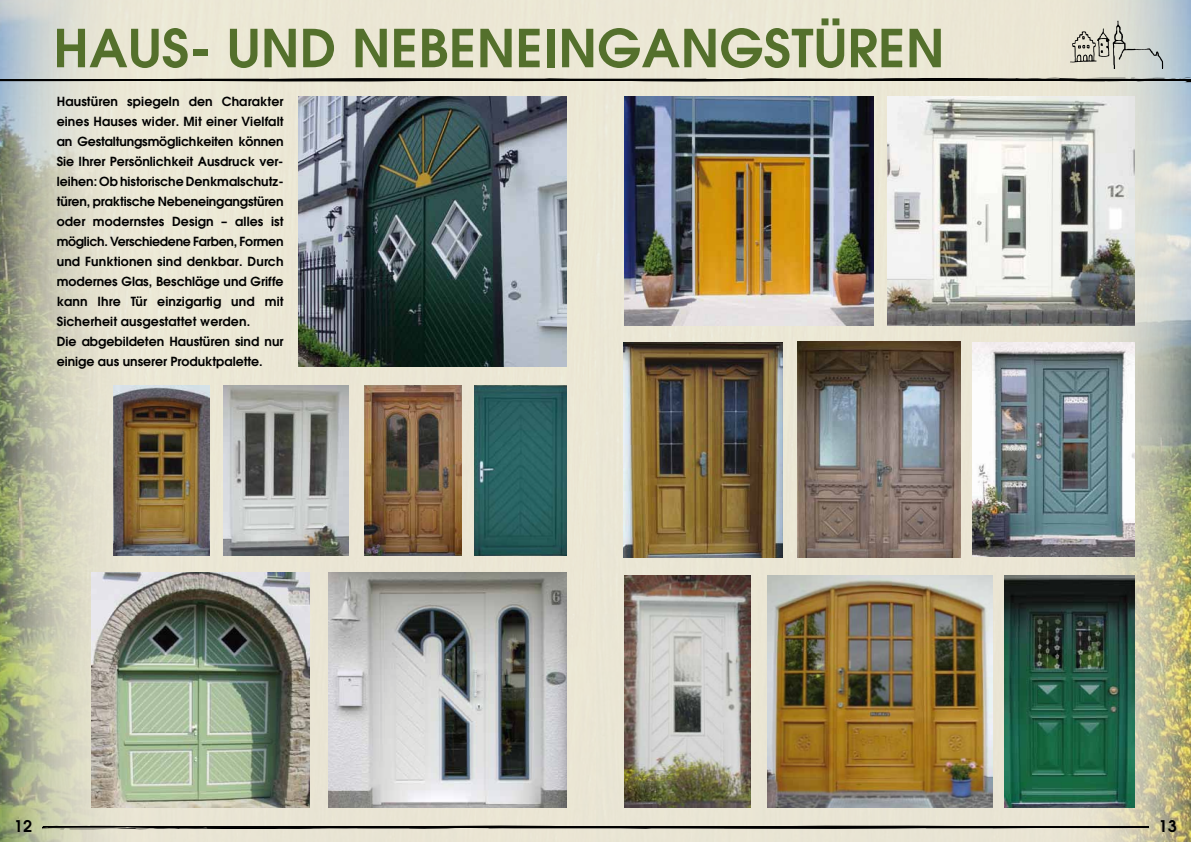
<style>
.page{position:relative;width:1191px;height:842px;background:#fff}
.page>*{position:absolute;margin:0;border:0;box-sizing:border-box;transform-origin:0 0}
.t1{font:600 52px "Avant Garde";letter-spacing:.01em;color:#54702c}
.t2{font:600 16px "Avant Garde";color:#000}
.t3{font:600 12.5px/20px "Avant Garde";color:#000}
</style>
<div class="page">
<div style="left:595px;top:0;width:425px;height:842px;background:#ebe7d5"></div>
<div style="left:0;top:0;width:595px;height:842px;background:#ebe7d5"></div>
<img style="left:0;top:0;width:170px;height:842px">
<img style="left:1020px;top:0;width:171px;height:842px">
<svg style="left:0;top:77px;width:1191px;height:5px"></svg>
<svg style="left:43px;top:825px;width:1105px;height:4px;background:#56544d"></svg>
<svg style="left:1070px;top:21px;width:93px;height:47px;background:#c6c7be"></svg>
<img style="left:298px;top:97px;width:269px;height:269px">
<img style="left:973px;top:342px;width:161px;height:214px">
<img style="left:474px;top:386px;width:93px;height:169px">
<img style="left:92px;top:573px;width:218px;height:235px">
<img style="left:328px;top:573px;width:239px;height:235px">
<img style="left:114px;top:386px;width:96px;height:169px">
<img style="left:887px;top:97px;width:247px;height:229px">
<img style="left:624px;top:97px;width:249px;height:229px">
<img style="left:767px;top:576px;width:225px;height:232px">
<img style="left:624px;top:342px;width:158px;height:215px">
<img style="left:1004px;top:576px;width:130px;height:232px">
<img style="left:224px;top:386px;width:124px;height:169px">
<img style="left:624px;top:576px;width:126px;height:232px">
<img style="left:797px;top:342px;width:163px;height:215px">
<img style="left:364px;top:386px;width:97px;height:170px">
<h1 class="t1" style="left:53px;top:14px;width:70px">Haus</h1>
<h1 class="t1" style="left:190px;top:14px;width:756px">- und Nebeneingangstüren</h1>
<p class="t3" style="left:57px;top:92px;width:228px">Haustüren spiegeln den Charakter eines Hauses wider. Mit einer Vielfalt an Gestaltungsmöglichkeiten können Sie Ihrer Persönlichkeit Ausdruck ver&shy;leihen: Ob historische Denkmalschutz&shy;türen, praktische Nebeneingangstüren oder modernstes Design – alles ist möglich. Verschiedene Farben, Formen und Funktionen sind denkbar. Durch modernes Glas, Beschläge und Griffe kann Ihre Tür einzigartig und mit Sicherheit ausgestattet werden.<br>Die abgebildeten Haustüren sind nur einige aus unserer Produktpalette.</p>
<p class="t2" style="left:14px;top:815px;width:19px">12</p>
<p class="t2" style="left:1158px;top:815px;width:19px">13</p>
</div>
